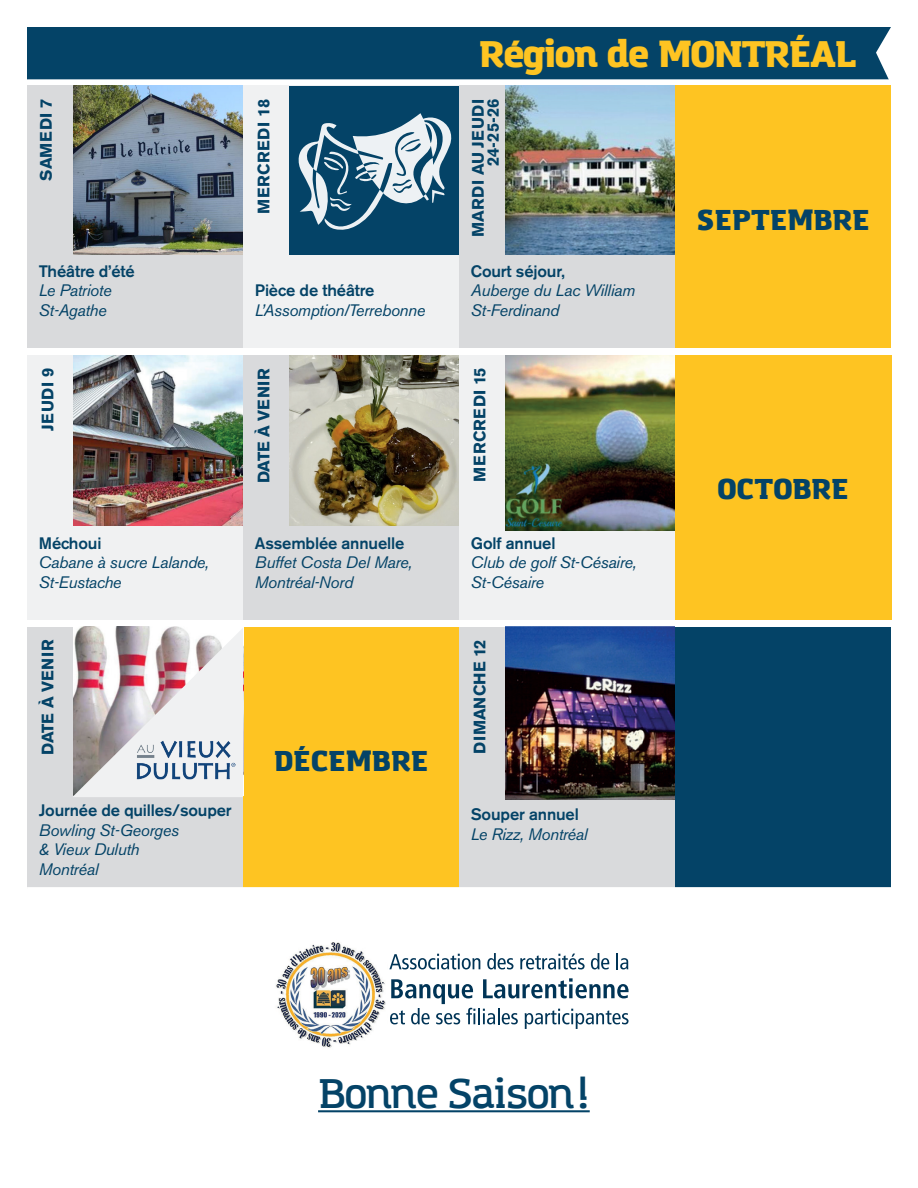
<style>
.page{position:relative;width:918px;height:1188px;background:#fff}
.page>*{position:absolute;margin:0;border:0;box-sizing:border-box;transform-origin:0 0}
.t1{font:600 41.1px "Amazing Grotesk";letter-spacing:-.03em;color:#044367}
.t2{font:900 36.75px "Amazing Grotesk";letter-spacing:-.03em;color:#fec422}
.t3{font:900 28.5px "Amazing Grotesk";color:#044367}
.t4{font:italic 16.5px/19.8px "Akzidenz Grotesk BE";letter-spacing:-.02em;color:#044367}
.t5{font:500 16.5px "Akzidenz Grotesk BE";letter-spacing:-.01em;color:#044367}
.t6{font:700 16.5px "Akzidenz Grotesk BE";letter-spacing:.04em;color:#044367}
.t7{font:700 16.5px/15px "Akzidenz Grotesk BE";letter-spacing:.02em;color:#044367;text-align:right}
.t8{font:700 16.5px "Akzidenz Grotesk BE";color:#044367}
.t9{font:700 16.5px "Akzidenz Grotesk BE";letter-spacing:.01em;color:#044367}
</style>
<div class="page">
<div style="left:459px;top:627px;width:216px;height:265px;background:#d9dadc"></div>
<img style="left:505px;top:627px;width:170px;height:172px">
<div style="left:27px;top:27px;width:864px;height:52px;background:#044367"></div>
<svg style="left:27px;top:85px;width:864px;height:1px"></svg>
<div style="left:243px;top:627px;width:216px;height:265px;background:#fec422"></div>
<div style="left:675px;top:627px;width:216px;height:265px;background:#044367"></div>
<div style="left:675px;top:86px;width:216px;height:262px;background:#fec422"></div>
<div style="left:243px;top:86px;width:216px;height:262px;background:#f0f1f2"></div>
<div style="left:289px;top:86px;width:170px;height:169px;background:#044367"></div>
<div style="left:27px;top:86px;width:216px;height:262px;background:#d9dadc"></div>
<img style="left:73px;top:86px;width:170px;height:169px">
<svg style="left:298px;top:113px;width:154px;height:117px"></svg>
<div style="left:459px;top:86px;width:216px;height:262px;background:#d9dadc"></div>
<img style="left:505px;top:86px;width:170px;height:169px">
<div style="left:27px;top:355px;width:216px;height:265px;background:#f0f1f2"></div>
<img style="left:73px;top:355px;width:170px;height:171px">
<div style="left:243px;top:355px;width:216px;height:265px;background:#d9dadc"></div>
<img style="left:289px;top:355px;width:170px;height:171px">
<div style="left:459px;top:355px;width:216px;height:265px;background:#f0f1f2"></div>
<img style="left:505px;top:355px;width:170px;height:176px">
<div style="left:675px;top:355px;width:216px;height:265px;background:#fec422"></div>
<div style="left:27px;top:627px;width:216px;height:262px;background:#d9dadc"></div>
<svg style="left:73px;top:628px;width:170px;height:169px"></svg>
<img style="left:137px;top:741px;width:99px;height:38px">
<div style="left:27px;top:887px;width:864px;height:6px;background:#fff"></div>
<hr style="left:318px;top:1110px;width:272px;height:2px;background:#044367">
<img style="left:276px;top:942px;width:110px;height:106px">
<svg style="left:389px;top:954px;width:91px;height:15px"></svg>
<svg style="left:487px;top:953px;width:26px;height:16px"></svg>
<svg style="left:520px;top:954px;width:65px;height:15px"></svg>
<svg style="left:591px;top:953px;width:18px;height:16px"></svg>
<svg style="left:616px;top:953px;width:12px;height:16px"></svg>
<svg style="left:390px;top:978px;width:239px;height:51px"></svg>
<p class="t6" style="left:37px;top:181px;width:83px;rotate:-90deg">SAMEDI 7</p>
<p class="t5" style="left:39px;top:261px;width:97px">Théâtre d’été</p>
<p class="t4" style="left:39px;top:281px;width:74px">Le Patriote<br>St-Agathe</p>
<p class="t6" style="left:38px;top:431px;width:64px;rotate:-90deg">JEUDI 9</p>
<p class="t5" style="left:39px;top:533px;width:64px">Méchoui</p>
<p class="t4" style="left:39px;top:553px;width:172px">Cabane à sucre Lalande,<br>St-Eustache</p>
<p class="t8" style="left:38px;top:755px;width:117px;rotate:-90deg">DATE À VENIR</p>
<p class="t5" style="left:39px;top:800px;width:194px">Journée de quilles/souper</p>
<p class="t4" style="left:39px;top:820px;width:142px">Bowling St-Georges &amp; Vieux Duluth<br>Montréal</p>
<p class="t6" style="left:254px;top:214px;width:117px;rotate:-90deg">MERCREDI 18</p>
<p class="t5" style="left:255px;top:281px;width:121px">Pièce de théâtre</p>
<p class="t4" style="left:255px;top:301px;width:172px">L’Assomption/Terrebonne</p>
<p class="t8" style="left:254px;top:483px;width:117px;rotate:-90deg">DATE À VENIR</p>
<p class="t5" style="left:255px;top:533px;width:151px">Assemblée annuelle</p>
<p class="t4" style="left:255px;top:553px;width:159px">Buffet Costa Del Mare,<br>Montréal-Nord</p>
<h3 class="t3" style="left:274px;top:742px;width:156px">DÉCEMBRE</h3>
<h2 class="t2" style="left:480px;top:31px;width:379px">Région de MONTRÉAL</h2>
<p class="t7" style="left:471px;top:237px;width:140px;rotate:-90deg">MARDI AU JEUDI<br>24-25-26</p>
<p class="t5" style="left:471px;top:261px;width:95px">Court séjour,</p>
<p class="t4" style="left:471px;top:281px;width:166px">Auberge du Lac William<br>St-Ferdinand</p>
<p class="t6" style="left:470px;top:482px;width:115px;rotate:-90deg">MERCREDI 15</p>
<p class="t5" style="left:471px;top:533px;width:86px">Golf annuel</p>
<p class="t4" style="left:471px;top:553px;width:167px">Club de golf St-Césaire,<br>St-Césaire</p>
<p class="t9" style="left:470px;top:754px;width:116px;rotate:-90deg">DIMANCHE 12</p>
<p class="t5" style="left:471px;top:804px;width:109px">Souper annuel</p>
<p class="t4" style="left:471px;top:824px;width:118px">Le Rizz, Montréal</p>
<h3 class="t3" style="left:696px;top:202px;width:175px">SEPTEMBRE</h3>
<h3 class="t3" style="left:718px;top:471px;width:133px">OCTOBRE</h3>
<h1 class="t1" style="left:318px;top:1069px;width:273px">Bonne Saison!</h1>
</div>
